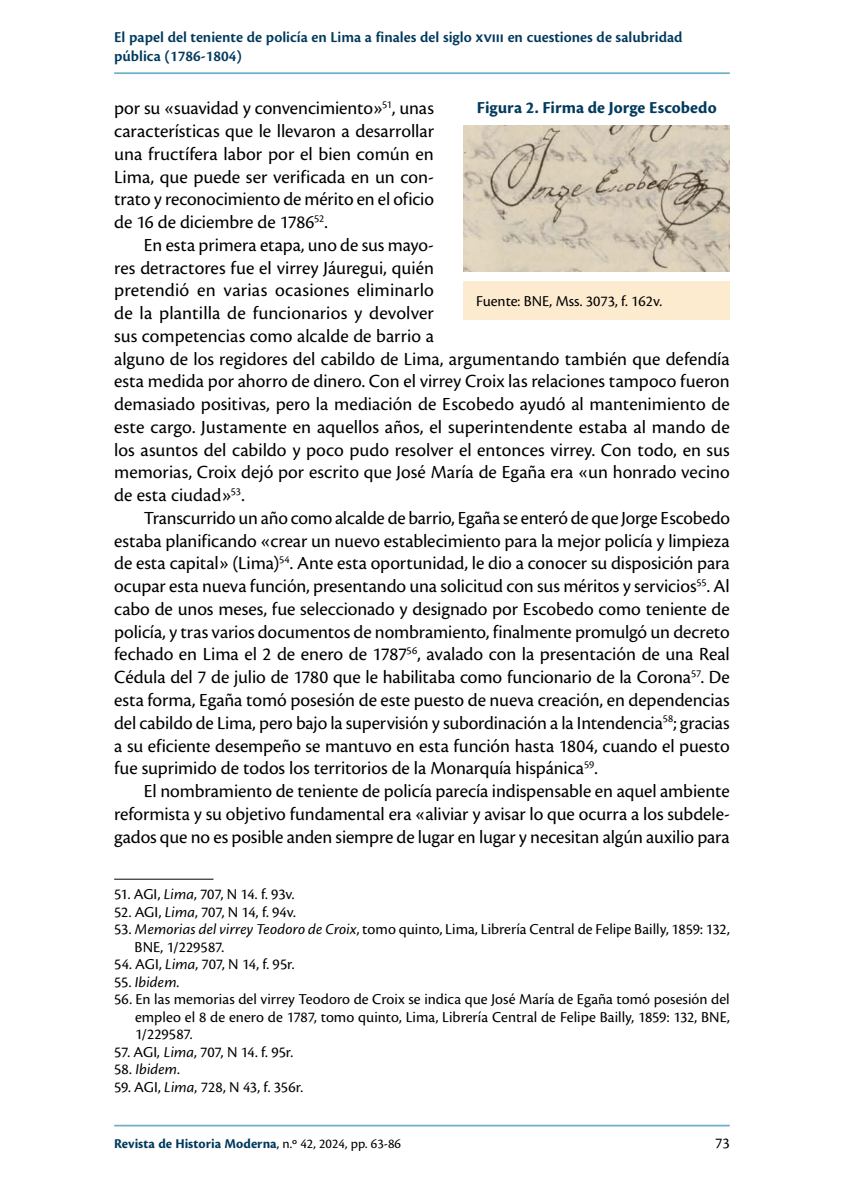
<style>
.page{position:relative;width:844px;height:1191px;background:#fff}
.page>*{position:absolute;margin:0;border:0;box-sizing:border-box;transform-origin:0 0}
.t1{font:19.25px/22.8px "Cronos Pro";letter-spacing:-.005em;color:#000;text-align:justify}
.t2{font:700 17.5px "Cronos Pro";letter-spacing:.005em;color:#003a5d}
.t3{font:15.75px/17.5px "Cronos Pro";color:#000}
.t4{font:600 15.75px/18.9px "Cronos Pro";color:#003a5d}
.t5{font:italic 15.75px "Cronos Pro";letter-spacing:.01em;color:#000}
.t6{font:700 14px "Cronos Pro";letter-spacing:.005em;color:#003a5d}
.s1{font-style:italic}
.s2{font-style:normal}
.s3{font-weight:400;color:#000}
</style>
<div class="page">
<hr style="left:114px;top:72px;width:615px;height:2px;background:#6db0c8">
<hr style="left:114px;top:1124px;width:615px;height:2px;background:#6db0c8">
<hr style="left:114px;top:878px;width:99px;height:1px;background:#000">
<img style="left:463px;top:125px;width:266px;height:146px">
<div style="left:463px;top:281px;width:266px;height:38px;background:#fdebd0"></div>
<p class="t4" style="left:114px;top:28px;width:569px">El papel del teniente de policía en Lima a finales del siglo xviii en cuestiones de salubridad pública (1786-1804)</p>
<p class="t1" style="left:114px;top:97px;width:321px">por su «suavidad y convencimiento»<sup>51</sup>, unas características que le llevaron a desarrollar una fructífera labor por el bien común en Lima, que puede ser verificada en un con&shy;trato y reconocimiento de mérito en el oficio de 16 de diciembre de 1786<sup>52</sup>.</p>
<p class="t1" style="left:114px;top:233px;width:617px;text-align:left;text-indent:30px">En esta primera etapa, uno de sus mayo-<br>res detractores fue el virrey Jáuregui, quién<br>pretendió en varias ocasiones eliminarlo<br>de la plantilla de funcionarios y devolver<br>sus competencias como alcalde de barrio a<br>alguno de los regidores del cabildo de Lima, argumentando también que defendía esta medida por ahorro de dinero. Con el virrey Croix las relaciones tampoco fueron demasiado positivas, pero la mediación de Escobedo ayudó al mantenimiento de este cargo. Justamente en aquellos años, el superintendente estaba al mando de los asuntos del cabildo y poco pudo resolver el entonces virrey. Con todo, en sus memorias, Croix dejó por escrito que José María de Egaña era «un honrado vecino de esta ciudad»<sup>53</sup>.</p>
<p class="t1" style="left:114px;top:506px;width:617px;text-indent:30px">Transcurrido un año como alcalde de barrio, Egaña se enteró de que Jorge Escobedo estaba planificando «crear un nuevo establecimiento para la mejor policía y limpieza de esta capital» (Lima)<sup>54</sup>. Ante esta oportunidad, le dio a conocer su disposición para ocupar esta nueva función, presentando una solicitud con sus méritos y servicios<sup>55</sup>. Al cabo de unos meses, fue seleccionado y designado por Escobedo como teniente de policía, y tras varios documentos de nombramiento, finalmente promulgó un decreto fechado en Lima el 2 de enero de 1787<sup>56</sup>, avalado con la presentación de una Real Cédula del 7 de julio de 1780 que le habilitaba como funcionario de la Corona<sup>57</sup>. De esta forma, Egaña tomó posesión de este puesto de nueva creación, en dependencias del cabildo de Lima, pero bajo la supervisión y subordinación a la Intendencia<sup>58</sup>; gracias a su eficiente desempeño se mantuvo en esta función hasta 1804, cuando el puesto fue suprimido de todos los territorios de la Monarquía hispánica<sup>59</sup>.</p>
<p class="t1" style="left:114px;top:779px;width:617px;text-indent:30px">El nombramiento de teniente de policía parecía indispensable en aquel ambiente reformista y su objetivo fundamental era «aliviar y avisar lo que ocurra a los subdele&shy;gados que no es posible anden siempre de lugar en lugar y necesitan algún auxilio para</p>
<p class="t2" style="left:477px;top:97px;width:241px">Figura 2. Firma de Jorge Escobedo</p>
<p class="t3" style="left:476px;top:292px;width:187px">Fuente: BNE, Mss. 3073, f. 162v.</p>
<p class="t3" style="left:114px;top:885px;width:182px">51. AGI, <span class="s1">Lima</span>, 707, N 14. f. 93v.</p>
<p class="t3" style="left:114px;top:903px;width:183px">52. AGI, <span class="s1">Lima</span>, 707, N 14, f. 94v.</p>
<p class="t3" style="left:135px;top:920px;width:596px;text-indent:-20px">53. <span class="s1">Memorias del virrey Teodoro de Croix</span>, tomo quinto, Lima, Librería Central de Felipe Bailly, 1859: 132,<br>BNE, 1/229587.</p>
<p class="t3" style="left:114px;top:955px;width:182px">54. AGI, <span class="s1">Lima</span>, 707, N 14, f. 95r.</p>
<p class="t5" style="left:114px;top:972px;width:67px"><span class="s2">55.</span> Ibidem<span class="s2">.</span></p>
<p class="t3" style="left:135px;top:990px;width:596px;text-align:justify;text-indent:-21px">56. En las memorias del virrey Teodoro de Croix se indica que José María de Egaña tomó posesión del empleo el 8 de enero de 1787, tomo quinto, Lima, Librería Central de Felipe Bailly, 1859: 132, BNE, 1/229587.</p>
<p class="t3" style="left:114px;top:1043px;width:180px">57. AGI<span class="s1">, Lima</span>, 707, N 14. f. 95r.</p>
<p class="t5" style="left:114px;top:1060px;width:67px"><span class="s2">58.</span> Ibidem<span class="s2">.</span></p>
<p class="t3" style="left:114px;top:1078px;width:190px">59. AGI, <span class="s1">Lima</span>, 728, N 43, f. 356r.</p>
<p class="t6" style="left:114px;top:1135px;width:288px">Revista de Historia Moderna<span class="s3">, n.º 42, 2024, pp. 63-86</span></p>
<p class="t3" style="left:715px;top:1134px;width:16px">73</p>
</div>
